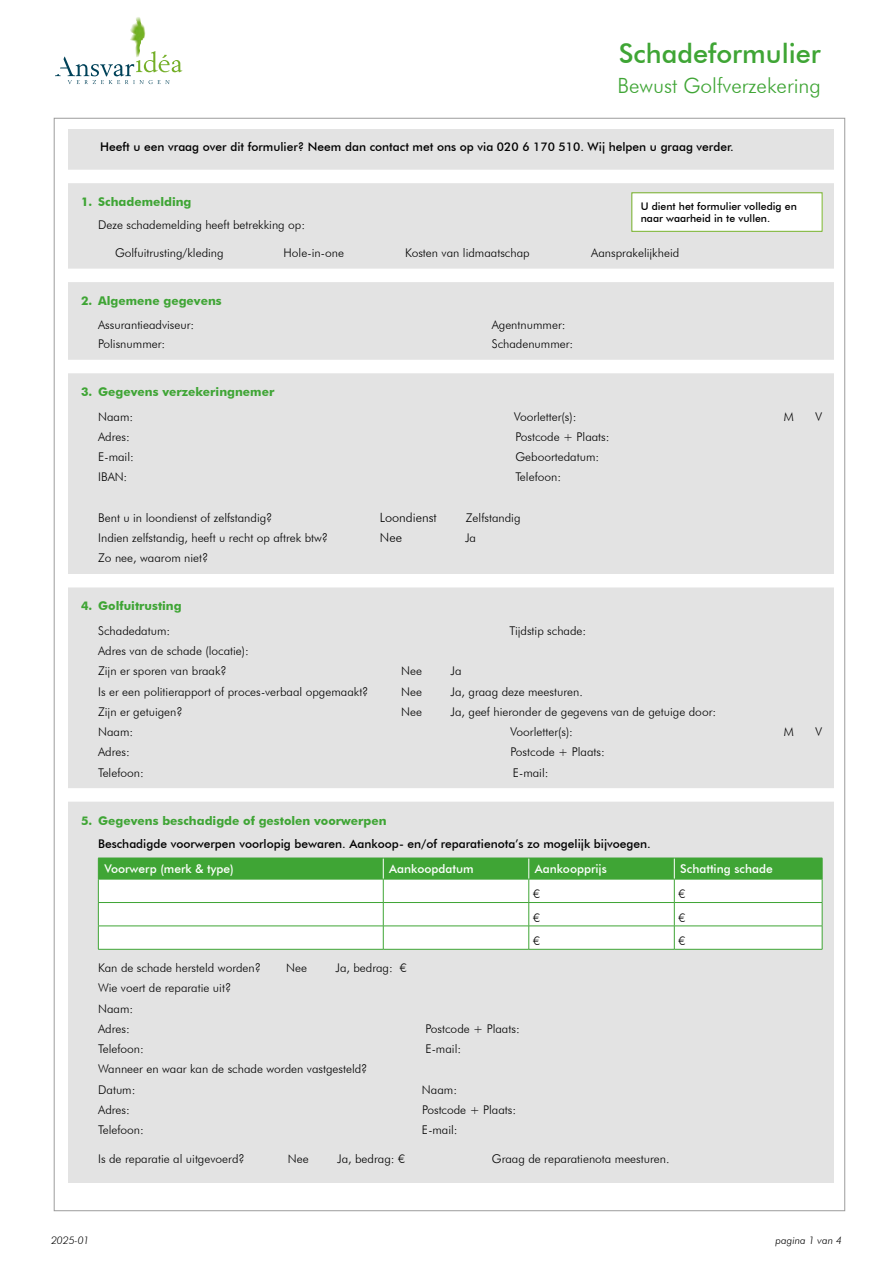
<style>
.page{position:relative;width:893px;height:1263px;background:#fff}
.page>*{position:absolute;margin:0;border:0;box-sizing:border-box;transform-origin:0 0}
.t1{font:500 27px "Futura BT";color:#3fa535}
.t2{font:300 21px "Futura BT";color:#3fa535}
.t3{font:300 12.75px "Futura BT";color:#000}
.t4{font:300 12px/20.2px "Futura BT";color:#000}
.t5{font:500 12px "Futura BT";color:#000}
.t6{font:700 12px "Futura BT";color:#3fa535}
.t7{font:500 12px "Futura BT";color:#fff}
.t8{font:500 10.5px/12.6px "Futura BT";color:#000}
.t9{font:italic 300 10.5px "Futura BT";color:#000}
</style>
<div class="page">
<div style="left:68px;top:130px;width:765px;height:1053px;background:#e3e3e3"></div>
<svg style="left:55px;top:22px;width:127px;height:62px"></svg>
<img style="left:130px;top:17px;width:9px;height:40px">
<div style="left:56px;top:170px;width:787px;height:13px;background:#fff"></div>
<div style="left:56px;top:269px;width:787px;height:13px;background:#fff"></div>
<div style="left:56px;top:360px;width:787px;height:13px;background:#fff"></div>
<div style="left:56px;top:574px;width:787px;height:13px;background:#fff"></div>
<div style="left:56px;top:788px;width:787px;height:14px;background:#fff"></div>
<svg style="left:98px;top:858px;width:725px;height:91px;background:#cbe6c9"></svg>
<hr style="left:98px;top:949px;width:285px;height:1px;background:#3fa535">
<hr style="left:383px;top:949px;width:146px;height:1px;background:#3fa535">
<hr style="left:529px;top:949px;width:145px;height:1px;background:#3fa535">
<hr style="left:674px;top:949px;width:148px;height:1px;background:#3fa535">
<div style="left:632px;top:193px;width:190px;height:38px;background:#fff"></div>
<div style="left:631px;top:192px;width:191px;height:40px;border:1px solid #74af27"></div>
<h1 class="t1" style="left:619px;top:37px;width:204px">Schadeformulier</h1>
<h2 class="t2" style="left:617px;top:73px;width:205px">Bewust Golfverzekering</h2>
<p class="t5" style="left:100px;top:139px;width:635px">Heeft u een vraag over dit formulier? Neem dan contact met ons op via 020 6 170 510. Wij helpen u graag verder.</p>
<p class="t6" style="left:81px;top:195px;width:112px">1. Schademelding</p>
<p class="t4" style="left:98px;top:215px;width:208px">Deze schademelding heeft betrekking op:</p>
<p class="t4" style="left:115px;top:243px;width:110px">Golfuitrusting/kleding</p>
<p class="t4" style="left:283px;top:243px;width:62px">Hole-in-one</p>
<p class="t4" style="left:405px;top:243px;width:126px">Kosten van lidmaatschap</p>
<p class="t4" style="left:591px;top:243px;width:89px">Aansprakelijkheid</p>
<p class="t6" style="left:81px;top:293px;width:142px">2. Algemene gegevens</p>
<p class="t4" style="left:98px;top:314px;width:98px">Assurantieadviseur:</p>
<p class="t4" style="left:492px;top:314px;width:75px">Agentnummer:</p>
<p class="t4" style="left:98px;top:334px;width:69px">Polisnummer:</p>
<p class="t4" style="left:492px;top:334px;width:83px">Schadenummer:</p>
<p class="t6" style="left:81px;top:385px;width:195px">3. Gegevens verzekeringnemer</p>
<p class="t4" style="left:98px;top:406px;width:37px">Naam:</p>
<p class="t4" style="left:514px;top:406px;width:64px">Voorletter(s):</p>
<p class="t4" style="left:784px;top:406px;width:12px">M</p>
<p class="t4" style="left:815px;top:406px;width:8px">V</p>
<p class="t4" style="left:98px;top:426px;width:33px">Adres:</p>
<p class="t4" style="left:515px;top:426px;width:96px">Postcode + Plaats:</p>
<p class="t4" style="left:98px;top:447px;width:37px">E-mail:</p>
<p class="t4" style="left:515px;top:447px;width:85px">Geboortedatum:</p>
<p class="t4" style="left:98px;top:467px;width:31px">IBAN:</p>
<p class="t4" style="left:515px;top:467px;width:47px">Telefoon:</p>
<p class="t4" style="left:98px;top:507px;width:176px">Bent u in loondienst of zelfstandig?</p>
<p class="t3" style="left:380px;top:510px;width:58px">Loondienst</p>
<p class="t4" style="left:466px;top:507px;width:56px">Zelfstandig</p>
<p class="t4" style="left:98px;top:528px;width:231px">Indien zelfstandig, heeft u recht op aftrek btw?</p>
<p class="t3" style="left:380px;top:530px;width:24px">Nee</p>
<p class="t4" style="left:465px;top:528px;width:12px">Ja</p>
<p class="t4" style="left:98px;top:548px;width:112px">Zo nee, waarom niet?</p>
<p class="t6" style="left:81px;top:599px;width:102px">4. Golfuitrusting</p>
<p class="t4" style="left:98px;top:620px;width:74px">Schadedatum:</p>
<p class="t4" style="left:509px;top:620px;width:78px">Tijdstip schade:</p>
<p class="t4" style="left:98px;top:641px;width:152px">Adres van de schade (locatie):<br>Zijn er sporen van braak?</p>
<p class="t8" style="left:641px;top:200px;width:158px">U dient het formulier volledig en naar waarheid in te vullen.</p>
<p class="t4" style="left:401px;top:661px;width:22px">Nee</p>
<p class="t4" style="left:451px;top:661px;width:12px">Ja</p>
<p class="t4" style="left:98px;top:681px;width:272px">Is er een politierapport of proces-verbaal opgemaakt?</p>
<p class="t4" style="left:401px;top:681px;width:22px">Nee</p>
<p class="t4" style="left:451px;top:681px;width:134px">Ja, graag deze meesturen.</p>
<p class="t4" style="left:98px;top:701px;width:86px">Zijn er getuigen?</p>
<p class="t4" style="left:401px;top:701px;width:22px">Nee</p>
<p class="t4" style="left:451px;top:701px;width:267px">Ja, geef hieronder de gegevens van de getuige door:</p>
<p class="t4" style="left:98px;top:722px;width:37px">Naam:</p>
<p class="t4" style="left:511px;top:722px;width:64px">Voorletter(s):</p>
<p class="t4" style="left:784px;top:722px;width:12px">M</p>
<p class="t4" style="left:815px;top:722px;width:8px">V</p>
<p class="t4" style="left:98px;top:742px;width:33px">Adres:</p>
<p class="t4" style="left:511px;top:742px;width:96px">Postcode + Plaats:</p>
<p class="t4" style="left:98px;top:762px;width:47px">Telefoon:</p>
<p class="t4" style="left:513px;top:762px;width:37px">E-mail:</p>
<p class="t6" style="left:81px;top:813px;width:307px">5. Gegevens beschadigde of gestolen voorwerpen</p>
<p class="t5" style="left:98px;top:836px;width:554px">Beschadigde voorwerpen voorlopig bewaren. Aankoop- en/of reparatienota’s zo mogelijk bijvoegen.</p>
<p class="t7" style="left:104px;top:861px;width:131px">Voorwerp (merk &amp; type)</p>
<p class="t7" style="left:389px;top:861px;width:86px">Aankoopdatum</p>
<p class="t7" style="left:535px;top:861px;width:74px">Aankoopprijs</p>
<p class="t7" style="left:680px;top:861px;width:94px">Schatting schade</p>
<p class="t4" style="left:533px;top:884px;width:8px">€</p>
<p class="t4" style="left:678px;top:884px;width:8px">€</p>
<p class="t4" style="left:533px;top:907px;width:8px">€</p>
<p class="t4" style="left:678px;top:907px;width:8px">€</p>
<p class="t4" style="left:533px;top:930px;width:8px">€</p>
<p class="t4" style="left:678px;top:930px;width:8px">€</p>
<p class="t4" style="left:98px;top:958px;width:164px">Kan de schade hersteld worden?</p>
<p class="t4" style="left:286px;top:958px;width:22px">Nee</p>
<p class="t4" style="left:336px;top:958px;width:73px">Ja, bedrag: €</p>
<p class="t4" style="left:98px;top:978px;width:135px">Wie voert de reparatie uit?<br>Naam:<br>Adres:</p>
<p class="t4" style="left:426px;top:1018px;width:96px">Postcode + Plaats:</p>
<p class="t4" style="left:98px;top:1039px;width:47px">Telefoon:</p>
<p class="t4" style="left:425px;top:1039px;width:37px">E-mail:</p>
<p class="t4" style="left:98px;top:1059px;width:271px">Wanneer en waar kan de schade worden vastgesteld?<br>Datum:</p>
<p class="t4" style="left:422px;top:1079px;width:37px">Naam:</p>
<p class="t4" style="left:98px;top:1099px;width:33px">Adres:</p>
<p class="t4" style="left:422px;top:1099px;width:96px">Postcode + Plaats:</p>
<p class="t4" style="left:98px;top:1120px;width:47px">Telefoon:</p>
<p class="t4" style="left:422px;top:1120px;width:37px">E-mail:</p>
<p class="t4" style="left:98px;top:1148px;width:148px">Is de reparatie al uitgevoerd?</p>
<p class="t4" style="left:288px;top:1148px;width:22px">Nee</p>
<p class="t4" style="left:337px;top:1148px;width:69px">Ja, bedrag: €</p>
<p class="t4" style="left:492px;top:1148px;width:179px">Graag de reparatienota meesturen.</p>
<p class="t9" style="left:51px;top:1234px;width:40px">2025-01</p>
<p class="t9" style="left:775px;top:1234px;width:68px">pagina 1 van 4</p>
</div>
